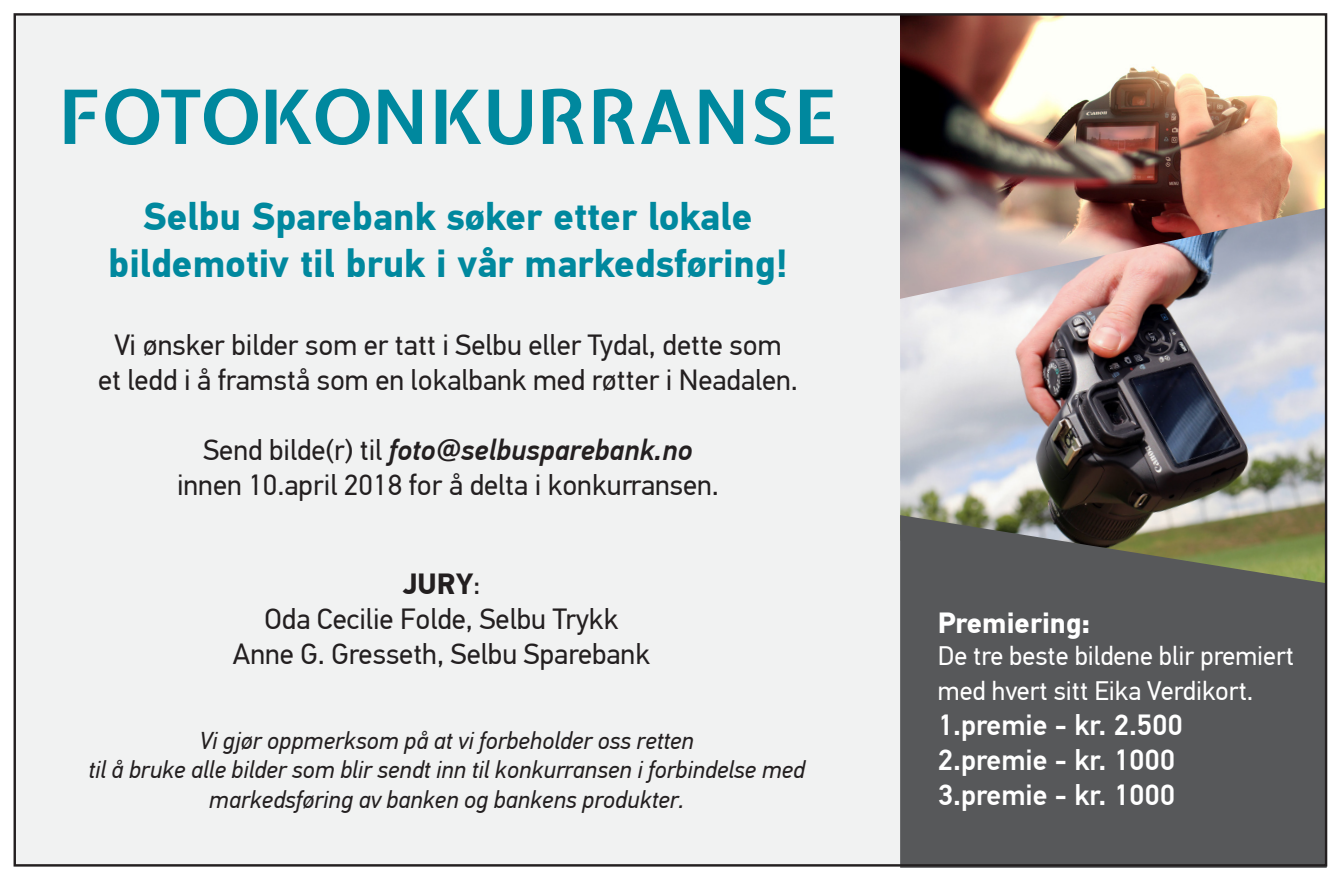
<style>
.page{position:relative;width:1340px;height:881px;background:#fff}
.page>*{position:absolute;margin:0;border:0;box-sizing:border-box;transform-origin:0 0}
.t1{font:700 74.7px "Expletus Sans";color:#00889e}
.Brødtekst{font:700 39.15px/47px "PF Din Text Pro";color:#00889e;text-align:center}
.Brødtekst-2{font:29.25px "PF Din Text Pro";color:#231f20}
.Brødtekst-3{font:500 29.25px "PF Din Text Pro";color:#fff}
.Brødtekst-4{font:italic 500 29.25px "PF Din Text Pro";color:#231f20}
.Brødtekst-5{font:700 29.25px "PF Din Text Pro";color:#fff}
.Brødtekst-6{font:700 29.25px "PF Din Text Pro";color:#231f20}
.Brødtekst-7{font:26.78px/34.9px "PF Din Text Pro";color:#fff}
.Brødtekst-8{font:italic 24.3px/29.2px "PF Din Text Pro";color:#231f20;text-align:center}
.s1{font-weight:400;font-style:normal}
.s2{font-weight:400}
</style>
<div class="page">
<div style="left:15px;top:16px;width:1310px;height:850px;background:#f1f2f2"></div>
<img style="left:900px;top:16px;width:424px;height:191px">
<img style="left:900px;top:207px;width:424px;height:308px">
<svg style="left:900px;top:515px;width:426px;height:352px;background:#595a58"></svg>
<p class="t1" style="left:58px;top:76px;width:780px">FOTOKONKURRANSE</p>
<p class="Brødtekst" style="left:109px;top:194px;width:680px">Selbu Sparebank søker etter lokale bildemotiv til bruk i vår markedsføring!</p>
<p class="Brødtekst-2" style="left:114px;top:328px;width:668px">Vi ønsker bilder som er tatt i Selbu eller Tydal, dette som</p>
<p class="Brødtekst-2" style="left:98px;top:363px;width:701px">et ledd i å framstå som en lokalbank med røtter i Neadalen.</p>
<p class="Brødtekst-4" style="left:203px;top:432px;width:490px"><span class="s1">Send bilde(r) til</span> foto@selbusparebank.no</p>
<p class="Brødtekst-2" style="left:177px;top:468px;width:543px">innen 10.april 2018 for å delta i konkurransen.</p>
<p class="Brødtekst-6" style="left:403px;top:566px;width:79px">JURY<span class="s2">:</span></p>
<p class="Brødtekst-2" style="left:264px;top:601px;width:355px">Oda Cecilie Folde, Selbu Trykk</p>
<p class="Brødtekst-2" style="left:233px;top:636px;width:419px">Anne G. Gresseth, Selbu Sparebank</p>
<p class="Brødtekst-8" style="left:88px;top:726px;width:718px">Vi gjør oppmerksom på at vi forbeholder oss retten<br>til å bruke alle bilder som blir sendt inn til konkurransen i forbindelse med markedsføring av banken og bankens produkter.</p>
<p class="Brødtekst-5" style="left:937px;top:604px;width:154px">Premiering:</p>
<p class="Brødtekst-7" style="left:937px;top:638px;width:358px">De tre beste bildene blir premiert med hvert sitt Eika Verdikort.</p>
<p class="Brødtekst-3" style="left:937px;top:706px;width:246px">1.premie - kr. 2.500</p>
<p class="Brødtekst-3" style="left:937px;top:741px;width:238px">2.premie - kr. 1000</p>
<p class="Brødtekst-3" style="left:937px;top:776px;width:238px">3.premie - kr. 1000</p>
</div>
